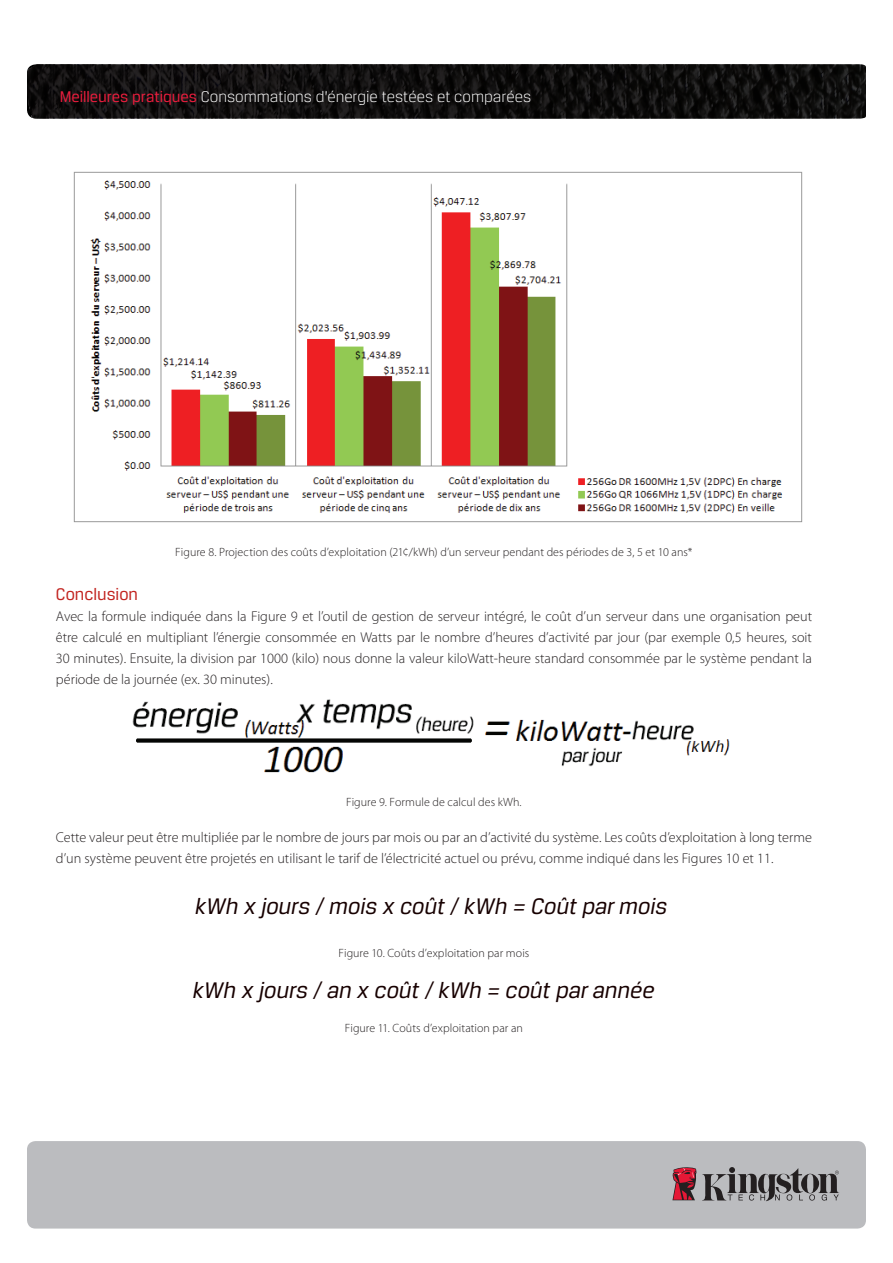
<style>
.page{position:relative;width:893px;height:1263px;background:#fff}
.page>*{position:absolute;margin:0;border:0;box-sizing:border-box;transform-origin:0 0}
.t1{font:italic 24px "Breuer Text";color:#170000}
.t2{font:18px "Breuer Text";color:#c22420}
.t3{font:300 16.5px "Breuer Text";color:#fff}
.t4{font:300 14.25px/21px "Myriad Pro";color:#231f20;text-align:justify}
.t5{font:300 12px "Myriad Pro";letter-spacing:.005em;color:#231f20}
.s1{font-weight:400;color:#ea1d3d}
</style>
<div class="page">
<div style="left:27px;top:1141px;width:839px;height:87px;background:#bbbcbf;border-radius:9px"></div>
<svg style="left:702px;top:1167px;width:137px;height:34px"></svg>
<svg style="left:672px;top:1167px;width:24px;height:33px"></svg>
<svg style="left:28px;top:64px;width:838px;height:54px;background:#111010"></svg>
<img style="left:73px;top:172px;width:729px;height:350px">
<img style="left:132px;top:699px;width:598px;height:74px">
<p class="t3" style="left:60px;top:88px;width:473px"><span class="s1">Meilleures pratiques</span> Consommations d’énergie testées et comparées</p>
<p class="t5" style="left:175px;top:545px;width:519px">Figure 8. Projection des coûts d’exploitation (21¢/kWh) d’un serveur pendant des périodes de 3, 5 et 10 ans*</p>
<p class="t2" style="left:56px;top:584px;width:84px">Conclusion</p>
<p class="t4" style="left:56px;top:605px;width:758px">Avec la formule indiquée dans la Figure 9 et l’outil de gestion de serveur intégré, le coût d’un serveur dans une organisation peut être calculé en multipliant l’énergie consommée en Watts par le nombre d’heures d’activité par jour (par exemple 0,5 heures, soit 30 minutes). Ensuite, la division par 1000 (kilo) nous donne la valeur kiloWatt-heure standard consommée par le système pendant la période de la journée (ex. 30 minutes).</p>
<p class="t5" style="left:346px;top:794px;width:177px">Figure 9. Formule de calcul des kWh.</p>
<p class="t4" style="left:56px;top:826px;width:757px">Cette valeur peut être multipliée par le nombre de jours par mois ou par an d’activité du système. Les coûts d’exploitation à long terme d’un système peuvent être projetés en utilisant le tarif de l’électricité actuel ou prévu, comme indiqué dans les Figures 10 et 11.</p>
<h1 class="t1" style="left:195px;top:893px;width:474px">kWh x jours / mois x coût / kWh = Coût par mois</h1>
<p class="t5" style="left:339px;top:945px;width:192px">Figure 10. Coûts d’exploitation par mois</p>
<h1 class="t1" style="left:193px;top:977px;width:463px">kWh x jours / an x coût / kWh = coût par année</h1>
<p class="t5" style="left:345px;top:1020px;width:180px">Figure 11. Coûts d’exploitation par an</p>
</div>
